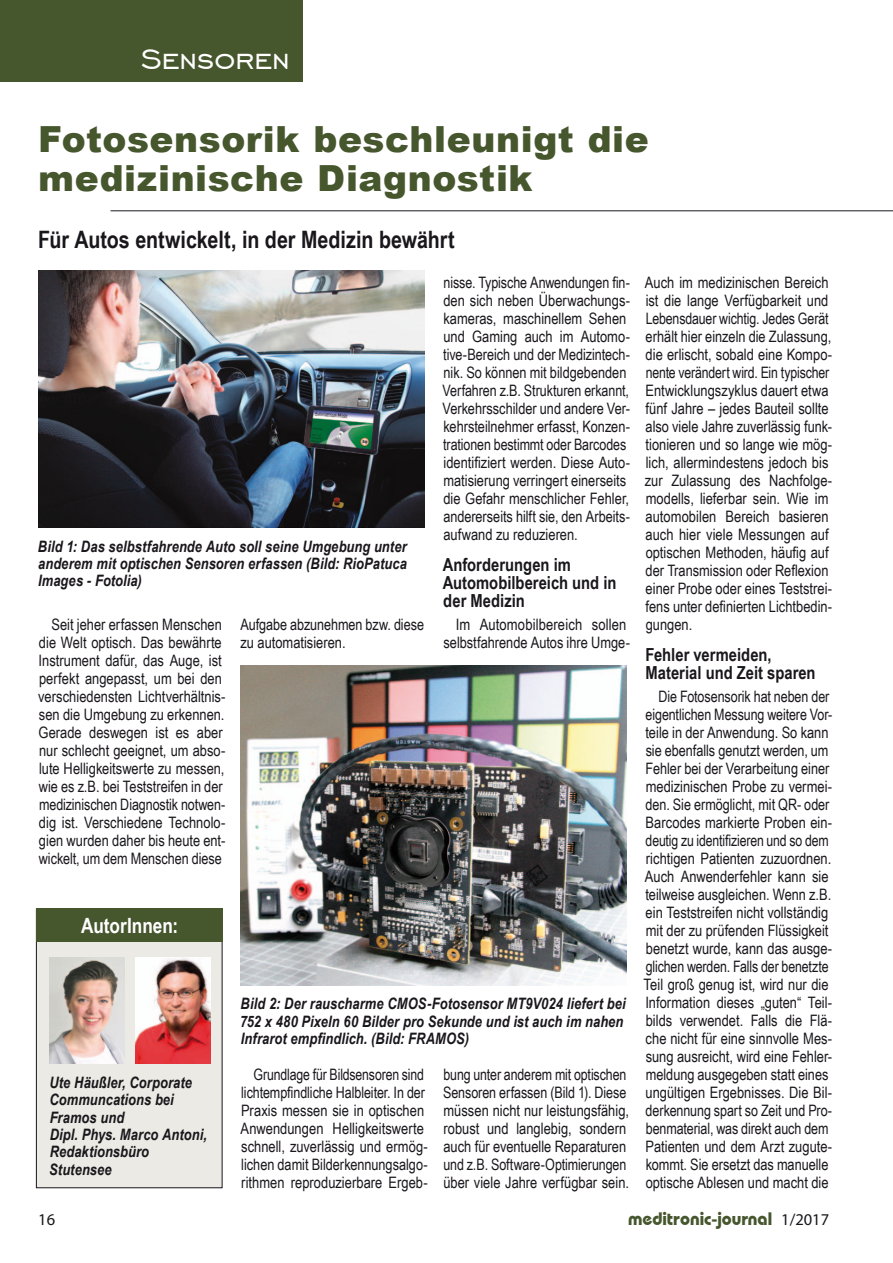
<style>
.page{position:relative;width:893px;height:1263px;background:#fff}
.page>*{position:absolute;margin:0;border:0;box-sizing:border-box;transform-origin:0 0}
.t1{font:900 36px/39.6px "Arial";letter-spacing:.015em;color:#46562d}
.t2{font:36px "Engravers Gothic BT";letter-spacing:-.015em;color:#fff}
.t3{font:700 24px "Arial Narrow";color:#1a171c}
.t4{font:700 21px "Arial Narrow";color:#fff}
.t5{font:700 18px/18px "Arial Narrow";color:#1a171c}
.t6{font:700 18px "Bauhaus IT Cby BT";color:#46562d}
.t7{font:16.5px "Myriad Pro";color:#1a171c}
.t8{font:15.75px/18px "Arial Narrow";color:#1a171c}
.t9{font:italic 700 15.75px/17.4px "Arial Narrow";letter-spacing:.005em;color:#1a171c}
.t10{font:15.75px/18px "Arial Narrow";color:#1a171c;text-align:center;scale:.95 1}
.t11{font:15.75px/18px "Arial Narrow";color:#1a171c;scale:.96 1}
.s1{font-family:"Myriad Pro";font-weight:400;font-size:16.5px;color:#1a171c}
</style>
<div class="page">
<div style="left:0;top:0;width:303px;height:82px;background:#46562d"></div>
<hr style="left:111px;top:210px;width:782px;height:1px;background:#1a171c">
<div style="left:36px;top:909px;width:186px;height:279px;background:#eceae5"></div>
<div style="left:36px;top:909px;width:186px;height:279px;border:1px solid #1a171c"></div>
<div style="left:36px;top:909px;width:186px;height:33px;background:#46562d"></div>
<img style="left:49px;top:958px;width:76px;height:106px">
<img style="left:135px;top:958px;width:75px;height:106px">
<img style="left:38px;top:270px;width:387px;height:258px">
<img style="left:240px;top:665px;width:387px;height:320px">
<h1 class="t2" style="left:141px;top:39px;width:151px">Sensoren</h1>
<h1 class="t1" style="left:38px;top:118px;width:612px">Fotosensorik beschleunigt die medizinische Diagnostik</h1>
<h2 class="t3" style="left:38px;top:221px;width:418px">Für Autos entwickelt, in der Medizin bewährt</h2>
<p class="t9" style="left:38px;top:537px;width:370px;text-align:justify">Bild 1: Das selbstfahrende Auto soll seine Umgebung unter anderem mit optischen Sensoren erfassen (Bild: RioPatuca Images - Fotolia)</p>
<p class="t8" style="left:38px;top:615px;width:189px;text-indent:13px">Seit jeher erfassen Menschen die Welt optisch. Das bewährte<br>Instrument dafür, das Auge, ist perfekt angepasst, um bei den verschiedensten Lichtverhältnis&shy;sen die Umgebung zu erkennen.<br>Gerade deswegen ist es aber nur schlecht geeignet, um abso&shy;lute Helligkeitswerte zu messen, wie es z.B. bei Teststreifen in der medizinischen Diagnostik notwen&shy;dig ist. Verschiedene Technolo&shy;gien wurden daher bis heute ent&shy;wickelt, um dem Menschen diese</p>
<p class="t8" style="left:240px;top:615px;width:185px">Aufgabe abzunehmen bzw. diese zu automatisieren.</p>
<p class="t8" style="left:442px;top:273px;width:189px">nisse. Typische Anwendungen fin&shy;den sich neben Überwachungs&shy;kameras, maschinellem Sehen und Gaming auch im Automo&shy;tive-Bereich und der Medizintech&shy;nik. So können mit bildgebenden<br>Verfahren z.B. Strukturen erkannt,<br>Verkehrsschilder und andere Ver&shy;kehrsteilnehmer erfasst, Konzen&shy;trationen bestimmt oder Barcodes identifiziert werden. Diese Auto&shy;matisierung verringert einerseits die Gefahr menschlicher Fehler, andererseits hilft sie, den Arbeits&shy;aufwand zu reduzieren.</p>
<p class="t5" style="left:443px;top:555px;width:175px">Anforderungen im<br>Automobilbereich und in der Medizin</p>
<p class="t8" style="left:443px;top:615px;width:188px;text-align:center">Im Automobilbereich sollen selbstfahrende Autos ihre Umge-</p>
<h3 class="t4" style="left:81px;top:909px;width:99px">AutorInnen:</h3>
<p class="t9" style="left:49px;top:1073px;width:159px">Ute Häußler, Corporate<br>Communcations bei<br>Framos und<br>Dipl. Phys. Marco Antoni,<br>Redaktionsbüro<br>Stutensee</p>
<p class="t9" style="left:240px;top:994px;width:387px">Bild 2: Der rauscharme CMOS-Fotosensor MT9V024 liefert bei<br>752 x 480 Pixeln 60 Bilder pro Sekunde und ist auch im nahen<br>Infrarot empfindlich. (Bild: FRAMOS)</p>
<p class="t10" style="left:240px;top:1065px;width:199px">Grundlage für Bildsensoren sind lichtempfindliche Halbleiter. In der Praxis messen sie in optischen Anwendungen Helligkeitswerte schnell, zuverlässig und ermög&shy;lichen damit Bilderkennungsalgo&shy;rithmen reproduzierbare Ergeb-</p>
<p class="t11" style="left:443px;top:1065px;width:195px">bung unter anderem mit optischen Sensoren erfassen (Bild 1). Diese müssen nicht nur leistungsfähig, robust und langlebig, sondern auch für eventuelle Reparaturen und z.B. Software-Optimierungen über viele Jahre verfügbar sein.</p>
<p class="t8" style="left:645px;top:273px;width:189px">Auch im medizinischen Bereich ist die lange Verfügbarkeit und<br>Lebensdauer wichtig. Jedes Gerät erhält hier einzeln die Zulassung, die erlischt, sobald eine Kompo&shy;nente verändert wird. Ein typischer<br>Entwicklungszyklus dauert etwa fünf Jahre – jedes Bauteil sollte also viele Jahre zuverlässig funk&shy;tionieren und so lange wie mög&shy;lich, allermindestens jedoch bis zur Zulassung des Nachfolge&shy;modells, lieferbar sein. Wie im automobilen Bereich basieren auch hier viele Messungen auf optischen Methoden, häufig auf der Transmission oder Reflexion einer Probe oder eines Teststrei&shy;fens unter definierten Lichtbedin&shy;gungen.</p>
<p class="t5" style="left:645px;top:645px;width:172px">Fehler vermeiden,<br>Material und Zeit sparen</p>
<p class="t8" style="left:643px;top:687px;width:190px;text-indent:15px">Die Fotosensorik hat neben der eigentlichen Messung weitere Vor&shy;teile in der Anwendung. So kann sie ebenfalls genutzt werden, um<br>Fehler bei der Verarbeitung einer medizinischen Probe zu vermei&shy;den. Sie ermöglicht, mit QR- oder<br>Barcodes markierte Proben ein&shy;deutig zu identifizieren und so dem richtigen Patienten zuzuordnen.<br>Auch Anwenderfehler kann sie teilweise ausgleichen. Wenn z.B. ein Teststreifen nicht vollständig mit der zu prüfenden Flüssigkeit benetzt wurde, kann das ausge&shy;glichen werden. Falls der benetzte<br>Teil groß genug ist, wird nur die<br>Information dieses „guten“ Teil&shy;bilds verwendet. Falls die Flä&shy;che nicht für eine sinnvolle Mes&shy;sung ausreicht, wird eine Fehler&shy;meldung ausgegeben statt eines ungültigen Ergebnisses. Die Bil&shy;derkennung spart so Zeit und Pro&shy;benmaterial, was direkt auch dem<br>Patienten und dem Arzt zugute&shy;kommt. Sie ersetzt das manuelle optische Ablesen und macht die</p>
<p class="t7" style="left:38px;top:1209px;width:18px">16</p>
<p class="t6" style="left:628px;top:1207px;width:203px">meditronic-journal <span class="s1">1/2017</span></p>
</div>
